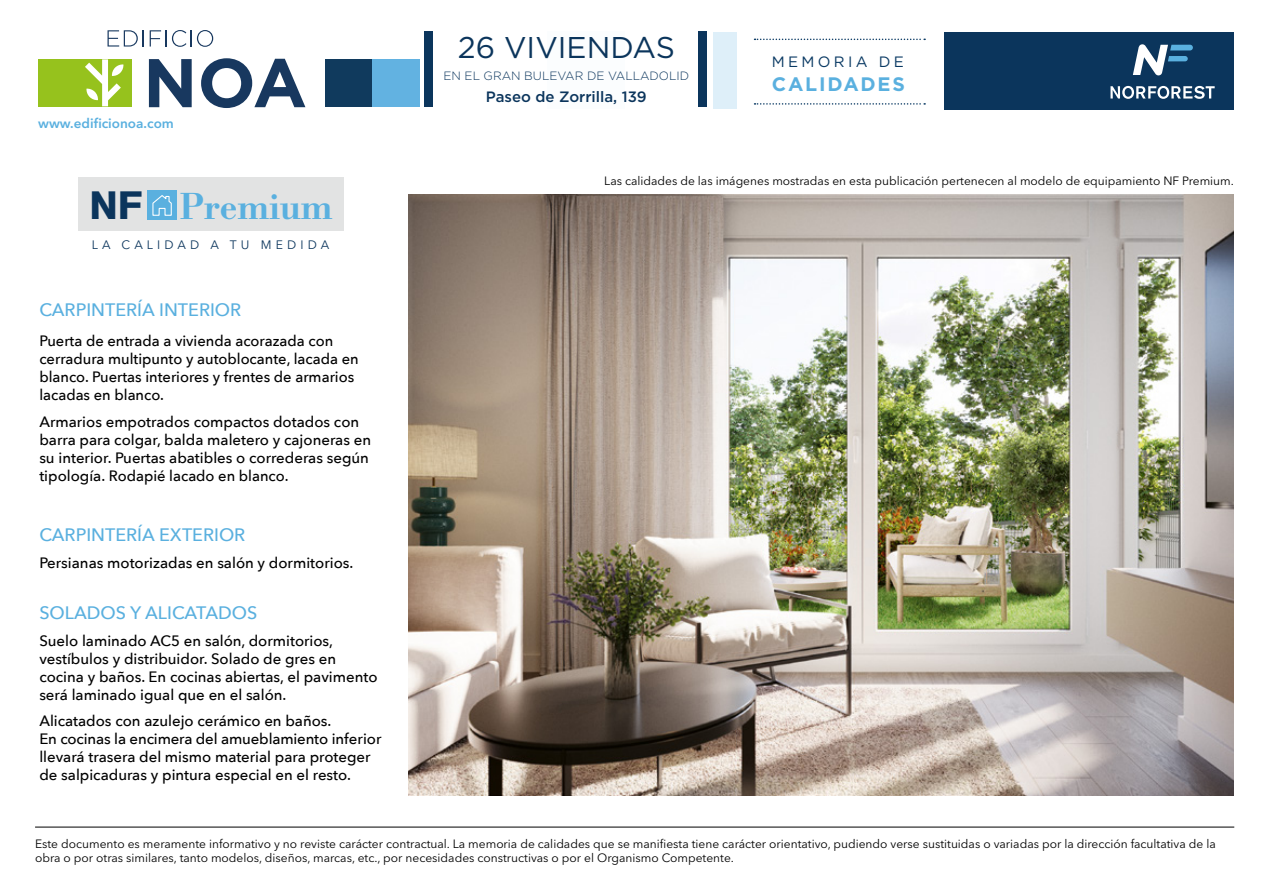
<style>
.page{position:relative;width:1263px;height:893px;background:#fff}
.page>*{position:absolute;margin:0;border:0;box-sizing:border-box;transform-origin:0 0}
.t1{font:500 39.15px "Bodoni URW";color:#5ab0df}
.t2{font:30px "Gotham";color:#0b355c}
.t3{font:700 19.5px "Gotham";letter-spacing:.09em;color:#5ab0df}
.t4{font:500 18px "Avenir Next";color:#5ab0df}
.t5{font:500 15px/18px "Avenir Next";color:#000}
.t6{font:500 15px "Gotham";color:#0b355c}
.t7{font:15px "Gotham";letter-spacing:.22em;color:#093963}
.t8{font:600 13.5px "Avenir Next LT Pro";color:#5ab0df}
.t9{font:12.15px "Avenir Next LT Pro";letter-spacing:.34em;color:#0b355c}
.t10{font:12px/14.4px "Avenir Next LT Pro";color:#000}
.t11{font:300 12px "Gotham";color:#0b355c}
.s1{font-family:"Akzidenz Grotesk BE";font-weight:700;color:#0b355c}
</style>
<div class="page">
<hr style="left:35px;top:827px;width:1199px;height:1px;background:#000">
<div style="left:944px;top:33px;width:289px;height:77px;background:#0b355c"></div>
<svg style="left:1133px;top:44px;width:60px;height:32px"></svg>
<svg style="left:1110px;top:86px;width:105px;height:13px"></svg>
<div style="left:714px;top:33px;width:23px;height:76px;background:#deeff9"></div>
<svg style="left:754px;top:39px;width:171px;height:1px"></svg>
<svg style="left:754px;top:103px;width:171px;height:2px"></svg>
<div style="left:547px;top:31px;width:78px;height:78px;background:#fbfdfe"></div>
<svg style="left:149px;top:59px;width:43px;height:48px"></svg>
<svg style="left:201px;top:58px;width:104px;height:50px"></svg>
<svg style="left:108px;top:30px;width:36px;height:17px"></svg>
<svg style="left:150px;top:30px;width:63px;height:17px"></svg>
<div style="left:325px;top:59px;width:48px;height:48px;background:#103a5d"></div>
<div style="left:373px;top:59px;width:47px;height:48px;background:#62b2e1"></div>
<div style="left:425px;top:31px;width:8px;height:76px;background:#0b355c"></div>
<div style="left:699px;top:31px;width:8px;height:76px;background:#0b355c"></div>
<div style="left:38px;top:59px;width:94px;height:47px;background:#96c21d"></div>
<svg style="left:85px;top:59px;width:39px;height:47px"></svg>
<div style="left:78px;top:177px;width:266px;height:54px;background:#e2e3e3"></div>
<div style="left:147px;top:191px;width:30px;height:29px;background:#5ab0df"></div>
<svg style="left:152px;top:195px;width:20px;height:21px"></svg>
<img style="left:408px;top:194px;width:825px;height:602px">
<p class="t8" style="left:38px;top:115px;width:137px">www.edificionoa.com</p>
<h1 class="t1" style="left:89px;top:183px;width:245px"><span class="s1">NF</span> Premium</h1>
<p class="t9" style="left:92px;top:237px;width:239px">LA CALIDAD A TU MEDIDA</p>
<p class="t4" style="left:39px;top:294px;width:203px">CARPINTERÍA INTERIOR</p>
<p class="t5" style="left:39px;top:332px;width:321px">Puerta de entrada a vivienda acorazada con cerradura multipunto y autoblocante, lacada en blanco. Puertas interiores y frentes de armarios lacadas en blanco.</p>
<p class="t5" style="left:39px;top:412px;width:333px">Armarios empotrados compactos dotados con barra para colgar, balda maletero y cajoneras en su interior. Puertas abatibles o correderas según tipología. Rodapié lacado en blanco.</p>
<p class="t4" style="left:39px;top:520px;width:207px">CARPINTERÍA EXTERIOR</p>
<p class="t5" style="left:39px;top:553px;width:316px">Persianas motorizadas en salón y dormitorios.</p>
<p class="t4" style="left:39px;top:598px;width:220px">SOLADOS Y ALICATADOS</p>
<p class="t5" style="left:39px;top:631px;width:340px">Suelo laminado AC5 en salón, dormitorios, vestíbulos y distribuidor. Solado de gres en cocina y baños. En cocinas abiertas, el pavimento será laminado igual que en el salón.</p>
<p class="t5" style="left:39px;top:712px;width:344px">Alicatados con azulejo cerámico en baños.<br>En cocinas la encimera del amueblamiento inferior llevará trasera del mismo material para proteger de salpicaduras y pintura especial en el resto.</p>
<h2 class="t2" style="left:458px;top:29px;width:219px">26 VIVIENDAS</h2>
<p class="t11" style="left:443px;top:68px;width:247px">EN EL GRAN BULEVAR DE VALLADOLID</p>
<p class="t6" style="left:486px;top:87px;width:162px">Paseo de Zorrilla, 139</p>
<p class="t7" style="left:772px;top:52px;width:133px">MEMORIA DE</p>
<h3 class="t3" style="left:772px;top:71px;width:134px">CALIDADES</h3>
<p class="t10" style="left:604px;top:174px;width:631px">Las calidades de las imágenes mostradas en esta publicación pertenecen al modelo de equipamiento NF Premium.</p>
<p class="t10" style="left:35px;top:836px;width:1182px">Este documento es meramente informativo y no reviste carácter contractual. La memoria de calidades que se manifiesta tiene carácter orientativo, pudiendo verse sustituidas o variadas por la dirección facultativa de la obra o por otras similares, tanto modelos, diseños, marcas, etc., por necesidades constructivas o por el Organismo Competente.</p>
</div>
